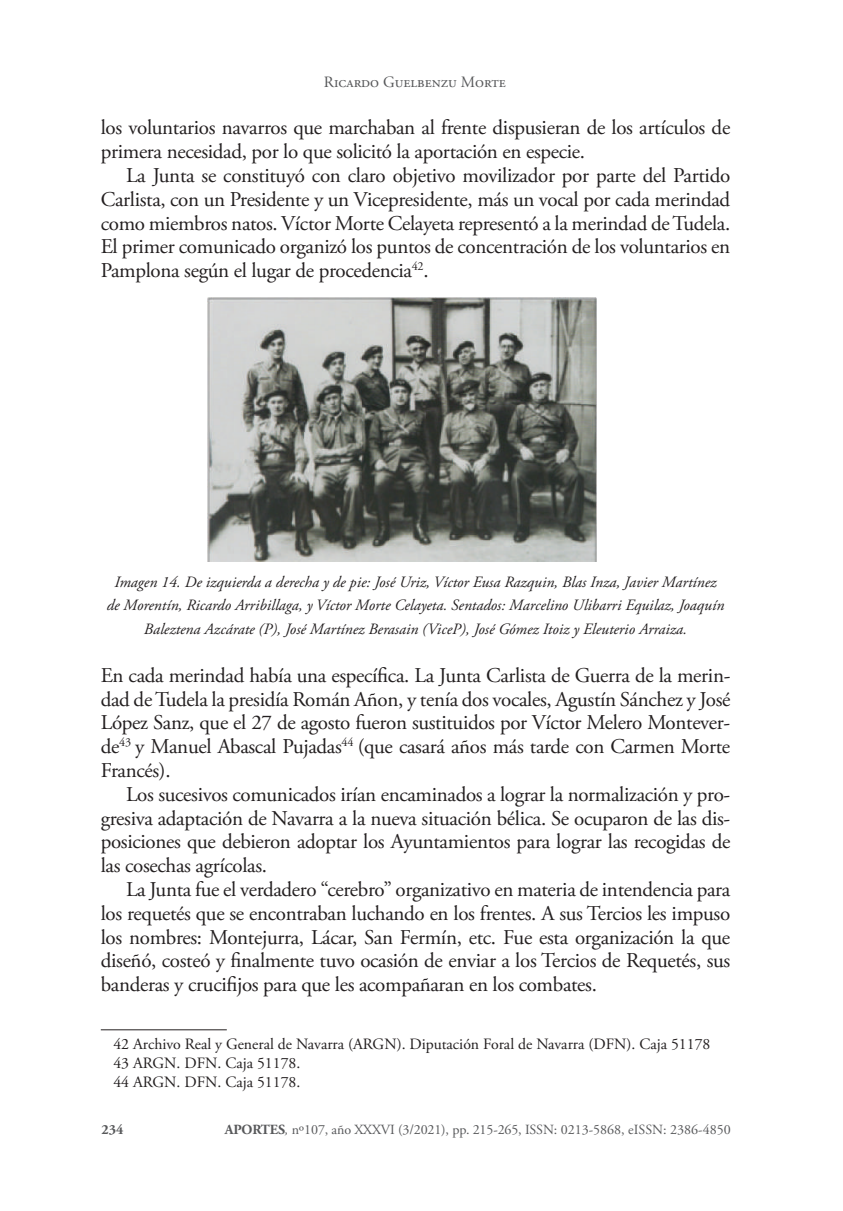
<style>
.page{position:relative;width:843px;height:1211px;background:#fff}
.page>*{position:absolute;margin:0;border:0;box-sizing:border-box;transform-origin:0 0}
.t1{font:21px/23.8px "Adobe Garamond Pro";letter-spacing:-.03em;color:#231f20;text-align:justify}
.t2{font:italic 15.75px/23.8px "Adobe Garamond Pro";color:#231f20;text-align:center}
.t3{font:15.75px/18.9px "Adobe Garamond Pro";color:#231f20}
.t4{font:15.75px "Adobe Garamond Pro";color:#57585a}
.t5{font:14px "Adobe Garamond Pro";letter-spacing:-.005em;color:#57585a}
.t6{font:700 14px "Adobe Garamond Pro";color:#57585a}
.s1{font-weight:700}
.s2{font-style:italic}
</style>
<div class="page">
<hr style="left:101px;top:1029px;width:126px;height:1px;background:#231f20">
<img style="left:207px;top:298px;width:390px;height:263px">
<p class="t4" style="left:324px;top:72px;width:183px">Ricardo Guelbenzu Morte</p>
<p class="t1" style="left:101px;top:117px;width:631px">los voluntarios navarros que marchaban al frente dispusieran de los artículos de primera necesidad, por lo que solicitó la aportación en especie.</p>
<p class="t1" style="left:101px;top:164px;width:631px;text-indent:25px">La Junta se constituyó con claro objetivo movilizador por parte del Partido Carlista, con un Presidente y un Vicepresidente, más un vocal por cada merindad como miembros natos. Víctor Morte Celayeta representó a la merindad de Tudela.<br>El primer comunicado organizó los puntos de concentración de los voluntarios en Pamplona según el lugar de procedencia<sup>42</sup>.</p>
<p class="t2" style="left:107px;top:570px;width:619px">Imagen 14. De izquierda a derecha y de pie: José Uriz, Víctor Eusa Razquin, Blas Inza, Javier Martínez de Morentín, Ricardo Arribillaga, y Víctor Morte Celayeta. Sentados: Marcelino Ulibarri Equilaz, Joaquín<br>Baleztena Azcárate (P), José Martínez Berasain (ViceP), José Gómez Itoiz y Eleuterio Arraiza.</p>
<p class="t1" style="left:101px;top:664px;width:631px">En cada merindad había una específica. La Junta Carlista de Guerra de la merin&shy;dad de Tudela la presidía Román Añon, y tenía dos vocales, Agustín Sánchez y José López Sanz, que el 27 de agosto fueron sustituidos por Víctor Melero Montever&shy;de<sup>43</sup> y Manuel Abascal Pujadas<sup>44</sup> (que casará años más tarde con Carmen Morte Francés).</p>
<p class="t1" style="left:101px;top:783px;width:631px;text-indent:25px">Los sucesivos comunicados irían encaminados a lograr la normalización y pro&shy;gresiva adaptación de Navarra a la nueva situación bélica. Se ocuparon de las dis&shy;posiciones que debieron adoptar los Ayuntamientos para lograr las recogidas de las cosechas agrícolas.</p>
<p class="t1" style="left:101px;top:878px;width:631px;text-indent:25px">La Junta fue el verdadero “cerebro” organizativo en materia de intendencia para los requetés que se encontraban luchando en los frentes. A sus Tercios les impuso los nombres: Montejurra, Lácar, San Fermín, etc. Fue esta organización la que diseñó, costeó y finalmente tuvo ocasión de enviar a los Tercios de Requetés, sus banderas y crucifijos para que les acompañaran en los combates.</p>
<p class="t3" style="left:113px;top:1035px;width:599px">42 Archivo Real y General de Navarra (ARGN). Diputación Foral de Navarra (DFN). Caja 51178<br>43 ARGN. DFN. Caja 51178.<br>44 ARGN. DFN. Caja 51178.</p>
<p class="t6" style="left:102px;top:1121px;width:23px">234</p>
<p class="t5" style="left:225px;top:1121px;width:507px"><span class="s1">APORTES</span><span class="s2">,</span> nº107, año XXXVI (3/2021), pp. 215-265, ISSN: 0213-5868, eISSN: 2386-4850</p>
</div>
